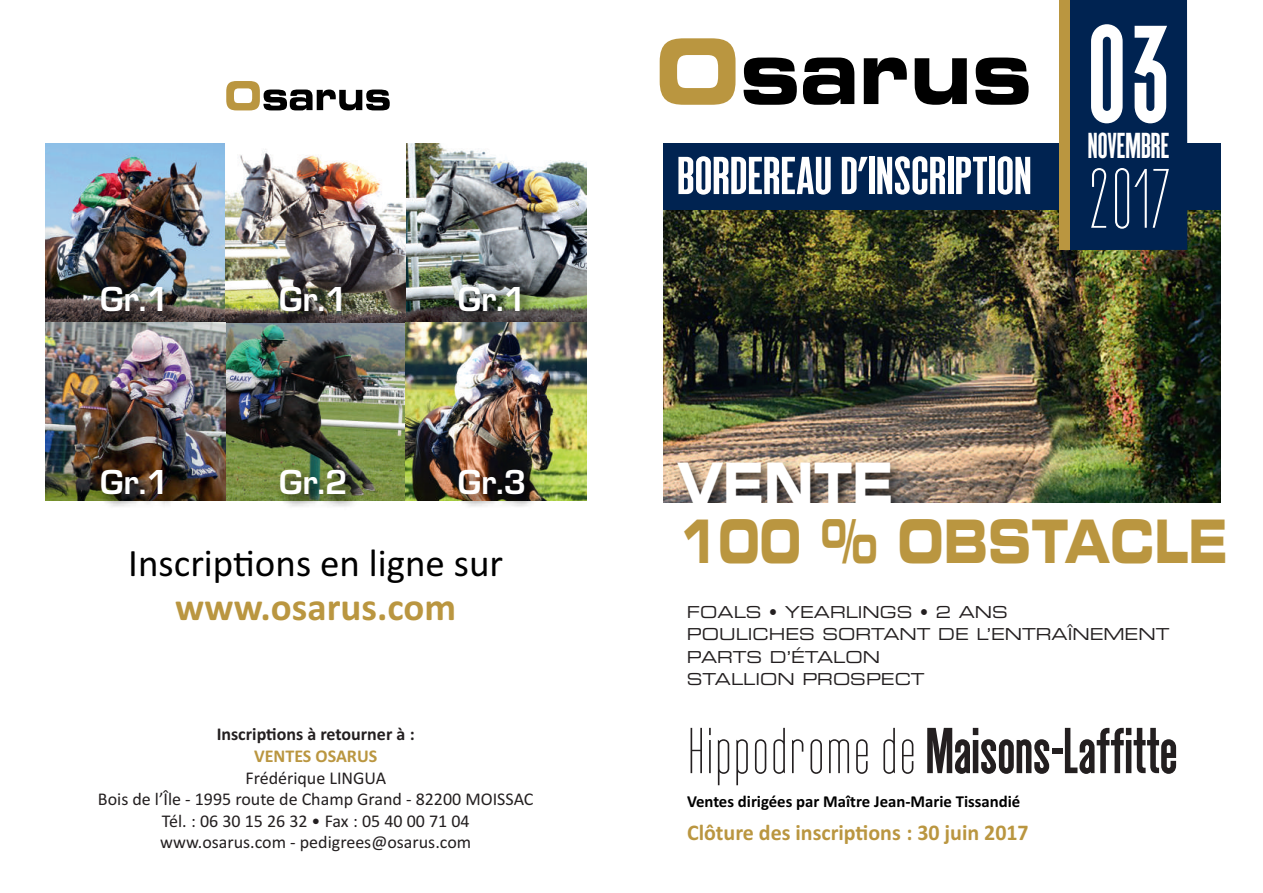
<style>
.page{position:relative;width:1263px;height:893px;background:#fff}
.page>*{position:absolute;margin:0;border:0;box-sizing:border-box;transform-origin:0 0}
.t1{font:700 120px "Cactus";color:#fff}
.t2{font:300 73.5px "Cactus";color:#fff}
.t3{font:60px "Eurostile Bold Extended Two";color:#ba9640;scale:.7 1}
.t4{font:60px "Eurostile Bold Extended Two";color:#fff;scale:.73 1}
.t5{font:700 56.55px "Cactus";color:#231f20}
.t6{font:700 46.5px "Cactus";color:#fff;scale:1.21 1}
.t7{font:39px "Calibri";color:#000}
.t8{font:700 39px "Calibri";color:#ba9640}
.t9{font:700 36px "Eurostile";color:#fff}
.t10{font:700 31.5px "Cactus";color:#fff}
.t11{font:700 22.5px "Calibri";color:#ba9640}
.t12{font:18px/21.6px "Calibri";color:#231f20;text-align:center}
.t13{font:700 18px "Calibri";color:#231f20}
.t14{font:700 18px "Calibri";color:#ba9640}
.t15{font:700 16.8px "Calibri";color:#000}
.t16{font:16.5px/22.4px "Eurostile Extended Two";color:#231f20;scale:.96 1}
.s1{font-weight:300}
</style>
<div class="page">
<svg style="left:660px;top:38px;width:75px;height:67px"></svg>
<svg style="left:744px;top:58px;width:53px;height:47px"></svg>
<svg style="left:803px;top:58px;width:51px;height:47px"></svg>
<svg style="left:864px;top:58px;width:43px;height:46px"></svg>
<svg style="left:915px;top:58px;width:52px;height:47px"></svg>
<svg style="left:975px;top:58px;width:53px;height:47px"></svg>
<img style="left:663px;top:210px;width:557px;height:293px">
<div style="left:663px;top:143px;width:557px;height:67px;background:#002351"></div>
<div style="left:1069px;top:0;width:118px;height:250px;background:#002351"></div>
<div style="left:1059px;top:0;width:11px;height:250px;background:#ba9640"></div>
<svg style="left:226px;top:81px;width:164px;height:29px"></svg>
<img style="left:45px;top:143px;width:541px;height:316px">
<img style="left:45px;top:277px;width:172px;height:120px">
<img style="left:217px;top:277px;width:179px;height:120px">
<img style="left:396px;top:277px;width:191px;height:120px">
<img style="left:45px;top:459px;width:172px;height:48px">
<img style="left:217px;top:459px;width:179px;height:48px">
<img style="left:396px;top:459px;width:191px;height:48px">
<img style="left:665px;top:446px;width:556px;height:57px">
<h3 class="t9" style="left:100px;top:278px;width:70px">Gr.1</h3>
<h3 class="t9" style="left:279px;top:278px;width:70px">Gr.1</h3>
<h3 class="t9" style="left:458px;top:278px;width:70px">Gr.1</h3>
<h3 class="t6" style="left:677px;top:157px;width:295px">BORDEREAUD’INSCRIPTION</h3>
<h1 class="t1" style="left:1088px;top:26px;width:83px">03</h1>
<h3 class="t10" style="left:1088px;top:133px;width:83px">NOVEMBRE</h3>
<h2 class="t2" style="left:1087px;top:169px;width:84px">2017</h2>
<h3 class="t9" style="left:100px;top:460px;width:70px">Gr.1</h3>
<h3 class="t9" style="left:279px;top:460px;width:70px">Gr.2</h3>
<h3 class="t9" style="left:458px;top:460px;width:70px">Gr.3</h3>
<h3 class="t4" style="left:677px;top:462px;width:298px">VENTE</h3>
<h3 class="t7" style="left:128px;top:540px;width:376px">Inscriptions en ligne sur</h3>
<h3 class="t8" style="left:175px;top:584px;width:283px">www.osarus.com</h3>
<p class="t13" style="left:217px;top:724px;width:200px">Inscriptions à retourner à :</p>
<p class="t14" style="left:254px;top:745px;width:125px">VENTES OSARUS</p>
<p class="t12" style="left:98px;top:766px;width:437px">Frédérique LINGUA<br>Bois de l’Île - 1995 route de Champ Grand - 82200 MOISSAC Tél. : 06 30 15 26 32 • Fax : 05 40 00 71 04 www.osarus.com - pedigrees@osarus.com</p>
<h3 class="t3" style="left:677px;top:520px;width:788px">100 % OBSTACLE</h3>
<p class="t16" style="left:687px;top:602px;width:504px">FOALS • YEARLINGS • 2 ANS<br>POULICHES SORTANT DE L’ENTRAÎNEMENT<br>PARTS D’ÉTALON<br>STALLION PROSPECT</p>
<h3 class="t5" style="left:687px;top:728px;width:492px"><span class="s1">Hippodromede</span> Maisons-Laffitte</h3>
<p class="t15" style="left:687px;top:791px;width:335px">Ventes dirigées par Maître Jean-Marie Tissandié</p>
<p class="t11" style="left:687px;top:819px;width:343px">Clôture des inscriptions : 30 juin 2017</p>
</div>
